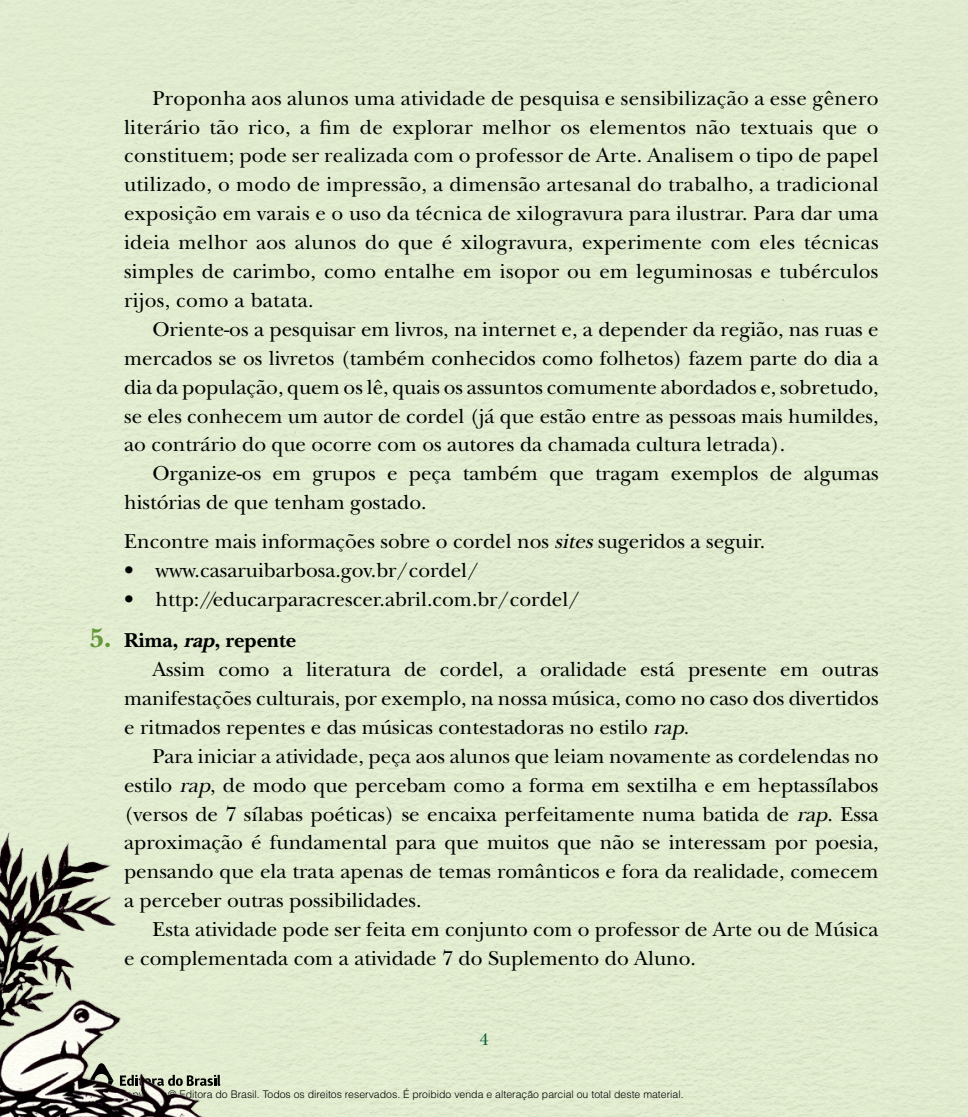
<style>
.page{position:relative;width:968px;height:1117px;background:#fff}
.page>*{position:absolute;margin:0;border:0;box-sizing:border-box;transform-origin:0 0}
.t1{font:21px/28.9px "New Baskerville";color:#000;text-align:justify}
.t2{font:700 21px "New Baskerville";color:#000}
.t3{font:17.5px "New Baskerville";color:#005d34}
.t4{font:300 10.5px "Helvetica";color:#000}
.s1{font-style:italic}
.s2{font-size:28px;color:#65973b}
</style>
<div class="page">
<img style="left:0;top:805px;width:233px;height:311px">
<p class="t1" style="left:124px;top:83px;width:756px;text-indent:28px">Proponha aos alunos uma atividade de pesquisa e sensibilização a esse gênero literário tão rico, a fim de explorar melhor os elementos não textuais que o constituem; pode ser realizada com o professor de Arte. Analisem o tipo de papel utilizado, o modo de impressão, a dimensão artesanal do trabalho, a tradicional exposição em varais e o uso da técnica de xilogravura para ilustrar. Para dar uma ideia melhor aos alunos do que é xilogravura, experimente com eles técnicas simples de carimbo, como entalhe em isopor ou em leguminosas e tubérculos rijos, como a batata.</p>
<p class="t1" style="left:124px;top:314px;width:756px;text-indent:28px">Oriente-os a pesquisar em livros, na internet e, a depender da região, nas ruas e mercados se os livretos (também conhecidos como folhetos) fazem parte do dia a dia da população, quem os lê, quais os assuntos comumente abordados e, sobretudo, se eles conhecem um autor de cordel (já que estão entre as pessoas mais humildes, ao contrário do que ocorre com os autores da chamada cultura letrada).</p>
<p class="t1" style="left:124px;top:459px;width:756px;text-indent:28px">Organize-os em grupos e peça também que tragam exemplos de algumas histórias de que tenham gostado.</p>
<p class="t1" style="left:124px;top:527px;width:642px">Encontre mais informações sobre o cordel nos <span class="s1">sites</span>sugeridos a seguir.</p>
<p class="t1" style="left:124px;top:555px;width:356px">• www.casaruibarbosa.gov.br/cordel/</p>
<p class="t1" style="left:124px;top:584px;width:458px">• http://educarparacrescer.abril.com.br/cordel/</p>
<p class="t2" style="left:89px;top:628px;width:208px"><span class="s2">5.</span> Rima, <span class="s1">rap</span>, repente</p>
<p class="t1" style="left:152px;top:654px;width:727px">Assim como a literatura de cordel, a oralidade está presente em outras</p>
<p class="t1" style="left:124px;top:683px;width:756px">manifestações culturais, por exemplo, na nossa música, como no caso dos divertidos</p>
<p class="t1" style="left:124px;top:712px;width:566px">e ritmados repentes e das músicas contestadoras no estilo <span class="s1">rap</span>.</p>
<p class="t1" style="left:152px;top:741px;width:727px">Para iniciar a atividade, peça aos alunos que leiam novamente as cordelendas no</p>
<p class="t1" style="left:124px;top:770px;width:755px">estilo <span class="s1">rap</span>, de modo que percebam como a forma em sextilha e em heptassílabos</p>
<p class="t1" style="left:124px;top:799px;width:756px">(versos de 7 sílabas poéticas) se encaixa perfeitamente numa batida de <span class="s1">rap</span>. Essa</p>
<p class="t1" style="left:124px;top:828px;width:756px">aproximação é fundamental para que muitos que não se interessam por poesia,</p>
<p class="t1" style="left:124px;top:857px;width:756px">pensando que ela trata apenas de temas românticos e fora da realidade, comecem</p>
<p class="t1" style="left:124px;top:885px;width:299px">a perceber outras possibilidades.</p>
<p class="t1" style="left:152px;top:914px;width:727px">Esta atividade pode ser feita em conjunto com o professor de Arte ou de Música</p>
<p class="t1" style="left:124px;top:943px;width:573px">e complementada com a atividade 7 do Suplemento do Aluno.</p>
<p class="t3" style="left:479px;top:1029px;width:11px">4</p>
<p class="t4" style="left:119px;top:1087px;width:566px">Copyright © Editora do Brasil. Todos os direitos reservados. É proibido venda e alteração parcial ou total deste material.</p>
</div>
